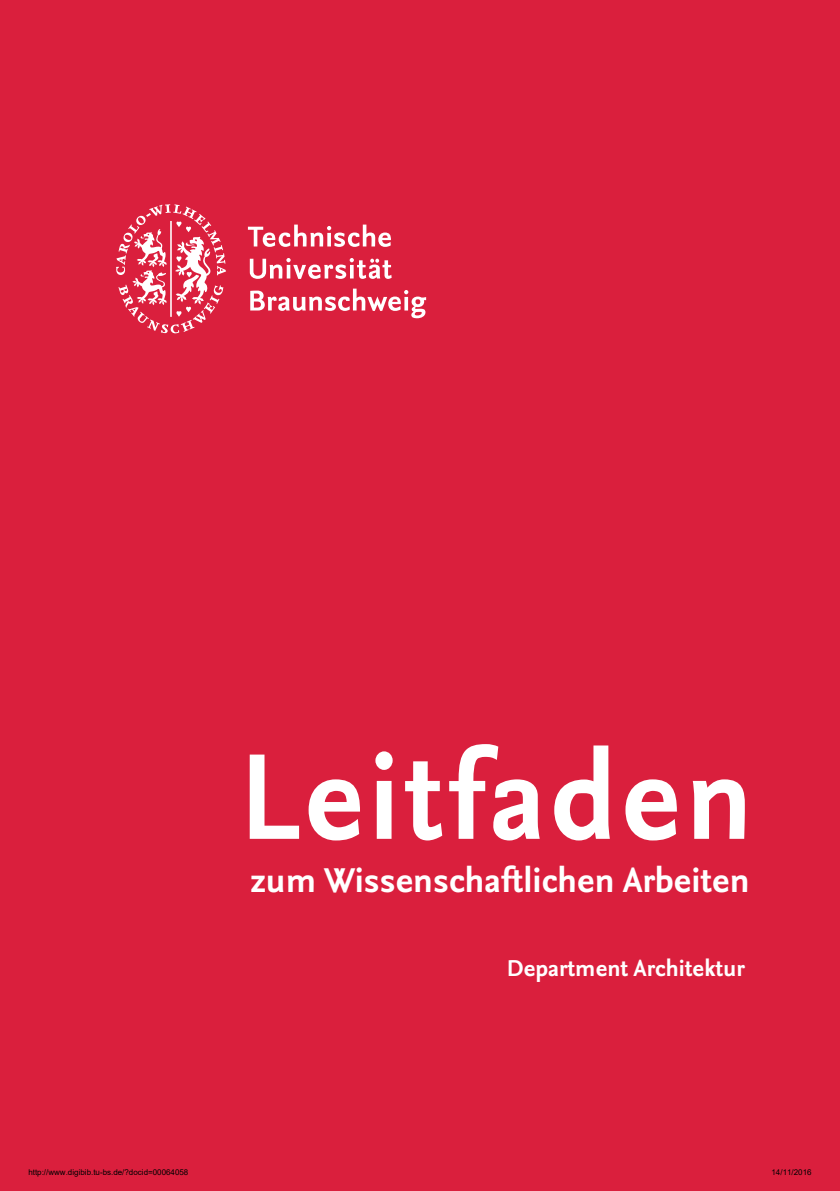
<style>
.page{position:relative;width:840px;height:1191px;background:#fff}
.page>*{position:absolute;margin:0;border:0;box-sizing:border-box;transform-origin:0 0}
.t1{font:700 36px "Nexus Sans Pro";color:#fff}
.t2{font:700 24px "Nexus Sans Pro";color:#fff}
.t3{font:8px "Arial";color:#000}
</style>
<div class="page">
<div style="left:0;top:0;width:839px;height:1191px;background:#da1f3d"></div>
<svg style="left:116px;top:204px;width:110px;height:129px"></svg>
<svg style="left:248px;top:225px;width:143px;height:22px"></svg>
<svg style="left:250px;top:258px;width:141px;height:21px"></svg>
<svg style="left:250px;top:289px;width:176px;height:29px"></svg>
<svg style="left:249px;top:744px;width:495px;height:96px"></svg>
<p class="t1" style="left:251px;top:853px;width:500px">zum Wissenschaftlichen Arbeiten</p>
<p class="t2" style="left:506px;top:950px;width:239px">Department Architektur</p>
<p class="t3" style="left:28px;top:1167px;width:161px">http://www.digibib.tu-bs.de/?docid=00064058</p>
<p class="t3" style="left:771px;top:1167px;width:42px">14/11/2016</p>
</div>
